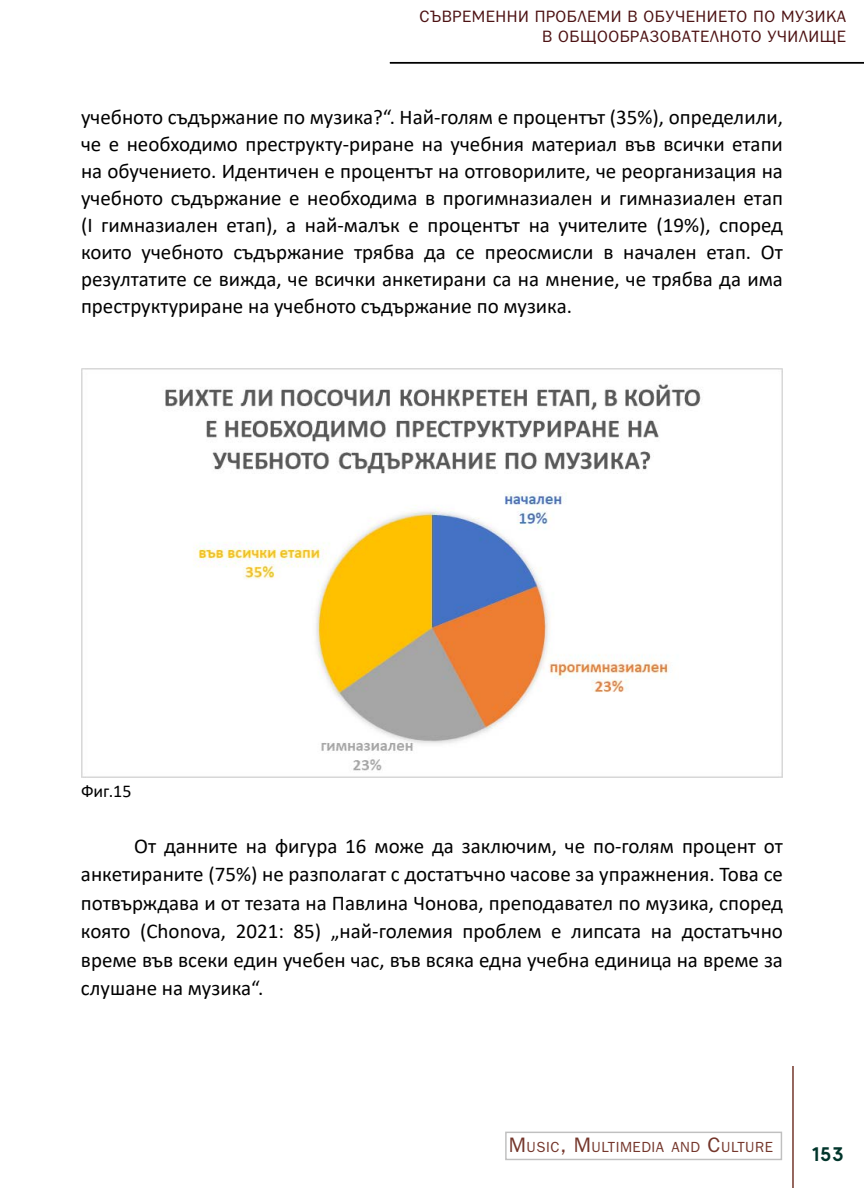
<style>
.page{position:relative;width:864px;height:1188px;background:#fff}
.page>*{position:absolute;margin:0;border:0;box-sizing:border-box;transform-origin:0 0}
.t1{font:21px/27px "Calibri";color:#000;text-align:justify}
.t2{font:21px "Bloknot C";color:#74362b}
.t3{font:600 19.5px "Bergen Text";color:#01352b}
.t4{font:18px "Calibri";color:#000}
.t5{font:16.5px/19.8px "Bloknot C";letter-spacing:.025em;color:#4d1213;text-align:right}
.t6{font:14.7px "Bloknot C";letter-spacing:.035em;color:#74362b}
.s1{font-size:21px}
</style>
<div class="page">
<hr style="left:792px;top:1066px;width:2px;height:122px;background:#74362b">
<hr style="left:390px;top:62px;width:474px;height:1px;background:#000">
<img style="left:81px;top:368px;width:701px;height:410px">
<p class="t5" style="left:419px;top:6px;width:428px">СЪВРЕМЕННИ ПРОБЛЕМИ В ОБУЧЕНИЕТО ПО МУЗИКА<br>В ОБЩООБРАЗОВАТЕЛНОТО УЧИЛИЩЕ</p>
<p class="t1" style="left:81px;top:103px;width:704px">учебното съдържание по музика?“. Най-голям е процентът (35%), определили, че е необходимо преструкту-риране на учебния материал във всички етапи на обучението. Идентичен е процентът на отговорилите, че реорганизация на учебното съдържание е необходима в прогимназиален и гимназиален етап (I гимназиален етап), а най-малък е процентът на учителите (19%), според които учебното съдържание трябва да се преосмисли в начален етап. От резултатите се вижда, че всички анкетирани са на мнение, че трябва да има преструктуриране на учебното съдържание по музика.</p>
<p class="t4" style="left:81px;top:779px;width:52px">Фиг.15</p>
<p class="t1" style="left:81px;top:831px;width:704px;line-height:28.5px;text-indent:53px">От данните на фигура 16 може да заключим, че по-голям процент от анкетираните (75%) не разполагат с достатъчно часове за упражнения. Това се потвърждава и от тезата на Павлина Чонова, преподавател по музика, според която (Chonova, 2021: 85) „най-големия проблем е липсата на достатъчно време във всеки един учебен час, във всяка една учебна единица на време за слушане на музика“.</p>
<p class="t6" style="left:527px;top:1139px;width:248px">USIC<span class="s1">, M</span>ULTIM EDIA AND <span class="s1">C</span>ULTURE</p>
<p class="t2" style="left:509px;top:1133px;width:19px">M</p>
<p class="t3" style="left:812px;top:1140px;width:33px">153</p>
</div>
